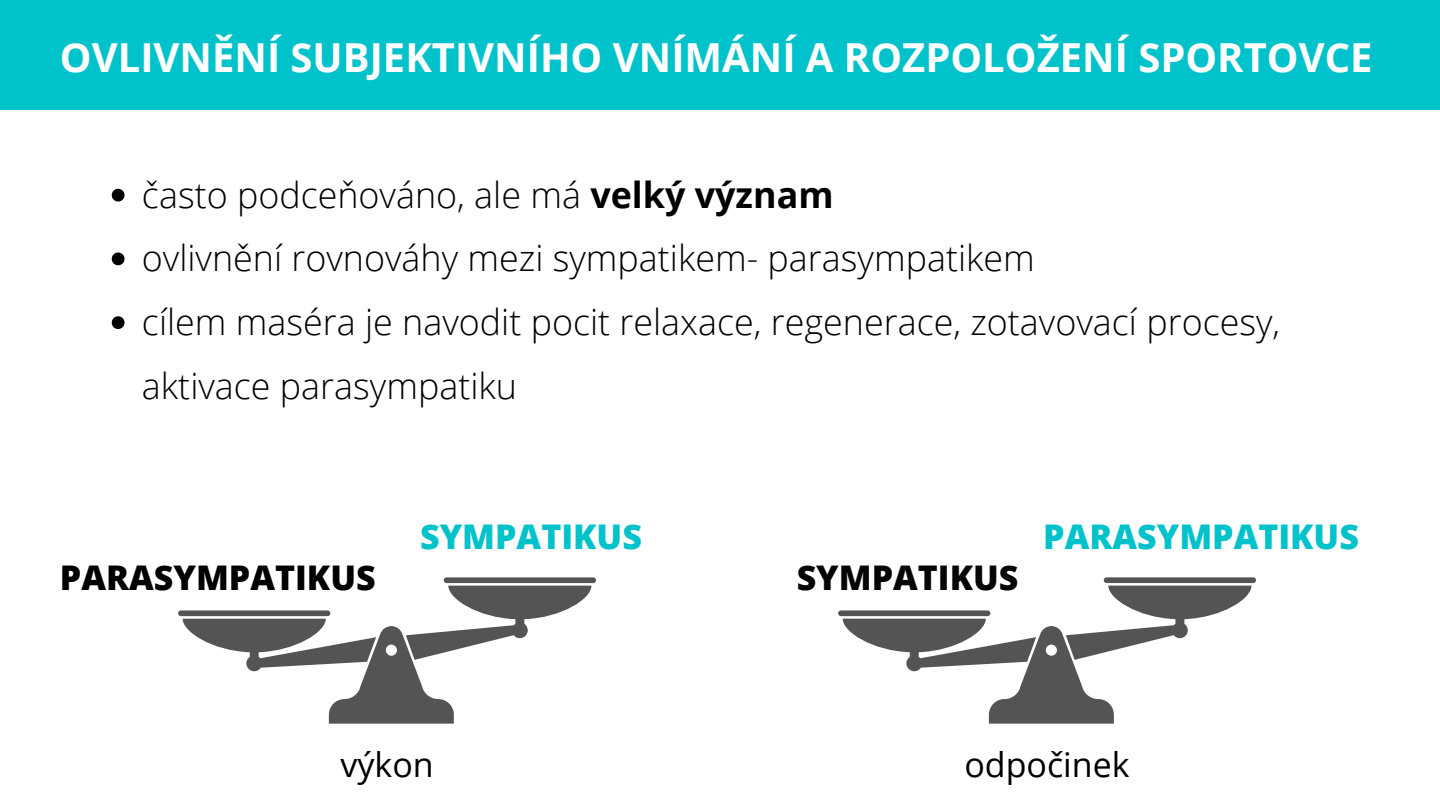
<style>
.page{position:relative;width:1440px;height:810px;background:#fff}
.page>*{position:absolute;margin:0;border:0;box-sizing:border-box;transform-origin:0 0}
.t1{font:700 40px "Open Sans";color:#fff}
.t2{font:300 35.9px/63.8px "Open Sans";color:#000}
.t3{font:800 34px "Open Sans";color:#00c2cb}
.t4{font:800 34px "Open Sans";color:#000}
.t5{font:34px "Open Sans";color:#000}
.t6{font:800 34px "Open Sans";color:#050607}
.s1{font-weight:700}
</style>
<div class="page">
<div style="left:0;top:0;width:1440px;height:110px;background:#00c2cb"></div>
<div style="left:444px;top:577px;width:152px;height:6px;background:#545454;border-radius:3px"></div>
<div style="left:178px;top:610px;width:152px;height:6px;background:#545454;border-radius:3px"></div>
<svg style="left:183px;top:586px;width:408px;height:138px"></svg>
<svg style="left:112px;top:189px;width:12px;height:13px"></svg>
<svg style="left:112px;top:253px;width:12px;height:12px"></svg>
<svg style="left:112px;top:316px;width:12px;height:13px"></svg>
<div style="left:1104px;top:577px;width:152px;height:6px;background:#545454;border-radius:3px"></div>
<div style="left:838px;top:610px;width:152px;height:6px;background:#545454;border-radius:3px"></div>
<svg style="left:843px;top:586px;width:409px;height:138px"></svg>
<p class="t1" style="left:60px;top:30px;width:1314px">OVLIVNĚNÍ SUBJEKTIVNÍHO VNÍMÁNÍ A ROZPOLOŽENÍ SPORTOVCE</p>
<p class="t2" style="left:142px;top:162px;width:693px">často podceňováno, ale má <span class="s1">velký význam</span></p>
<h1 class="t2" style="left:142px;top:225px;width:894px">ovlivnění rovnováhy mezi sympatikem- parasympatikem</h1>
<p class="t2" style="left:142px;top:289px;width:1140px">cílem maséra je navodit pocit relaxace, regenerace, zotavovací procesy, aktivace parasympatiku</p>
<p class="t3" style="left:420px;top:513px;width:223px">SYMPATIKUS</p>
<p class="t3" style="left:1043px;top:513px;width:317px">PARASYMPATIKUS</p>
<h2 class="t4" style="left:60px;top:553px;width:317px">PARASYMPATIKUS</h2>
<p class="t6" style="left:797px;top:553px;width:223px">SYMPATIKUS</p>
<h2 class="t5" style="left:340px;top:740px;width:95px">výkon</h2>
<h2 class="t5" style="left:964px;top:740px;width:167px">odpočinek</h2>
</div>
